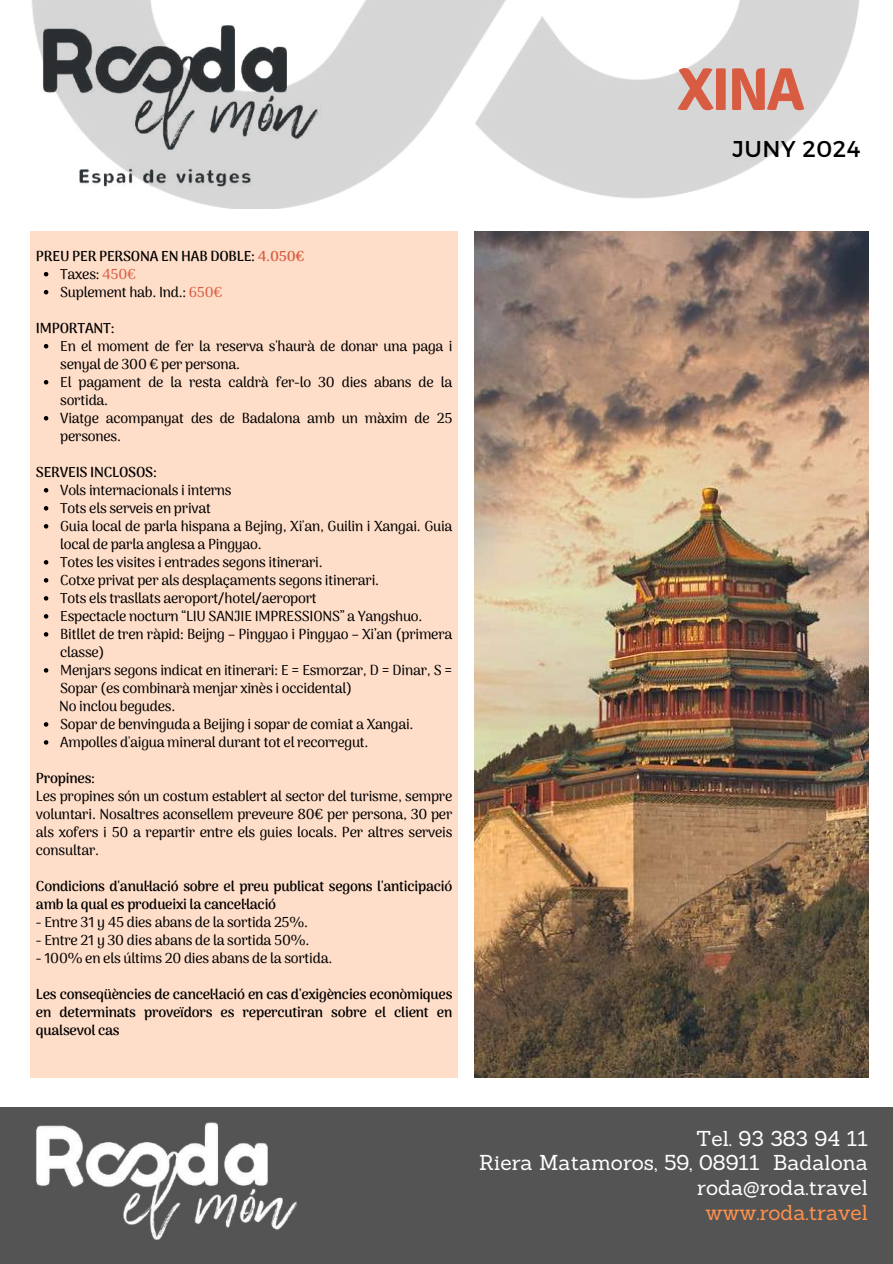
<style>
.page{position:relative;width:893px;height:1264px;background:#fff}
.page>*{position:absolute;margin:0;border:0;box-sizing:border-box;transform-origin:0 0}
.t1{font:700 60px "Signika";color:#d85c41}
.t2{font:22.8px "Montserrat";letter-spacing:.025em;color:#000}
.t3{font:21px/24.8px "Sanchez";color:#fff;text-align:right}
.t4{font:21px "Sanchez";color:#ff914d}
.t5{font:500 14.25px/18px "Arima Madurai";letter-spacing:-.015em;color:#000}
.t6{font:700 14.25px/18px "Arima Madurai";letter-spacing:-.015em;color:#000}
.s1{color:#d85c41}
.s2{font-weight:500}
.s3{font-weight:500;color:#d85c41}
</style>
<div class="page">
<img style="left:31px;top:0;width:829px;height:208px">
<div style="left:0;top:1107px;width:892px;height:156px;background:#545454"></div>
<img style="left:36px;top:1122px;width:262px;height:118px">
<div style="left:30px;top:231px;width:427px;height:846px;background:#ffdec9"></div>
<img style="left:31px;top:20px;width:303px;height:171px">
<img style="left:474px;top:231px;width:394px;height:846px">
<svg style="left:44px;top:272px;width:4px;height:4px"></svg>
<svg style="left:44px;top:290px;width:4px;height:4px"></svg>
<svg style="left:44px;top:344px;width:4px;height:4px"></svg>
<svg style="left:44px;top:380px;width:4px;height:4px"></svg>
<svg style="left:44px;top:416px;width:4px;height:4px"></svg>
<svg style="left:44px;top:488px;width:4px;height:4px"></svg>
<svg style="left:44px;top:506px;width:4px;height:4px"></svg>
<svg style="left:44px;top:524px;width:4px;height:4px"></svg>
<svg style="left:44px;top:560px;width:4px;height:4px"></svg>
<svg style="left:44px;top:578px;width:4px;height:4px"></svg>
<svg style="left:44px;top:596px;width:4px;height:4px"></svg>
<svg style="left:44px;top:614px;width:4px;height:4px"></svg>
<svg style="left:44px;top:632px;width:4px;height:4px"></svg>
<svg style="left:44px;top:668px;width:4px;height:4px"></svg>
<svg style="left:44px;top:722px;width:4px;height:4px"></svg>
<svg style="left:44px;top:740px;width:4px;height:4px"></svg>
<h1 class="t1" style="left:677px;top:53px;width:129px">XINA</h1>
<h2 class="t2" style="left:732px;top:134px;width:130px">JUNY 2024</h2>
<p class="t6" style="left:60px;top:247px;width:246px;text-indent:-24px">PREU PER PERSONA EN HAB DOBLE: <span class="s1">4.050€<br></span><span class="s2">Taxes:</span> <span class="s3">450€<br></span><span class="s2">Suplement hab. Ind.:</span> <span class="s3">650€</span></p>
<p class="t6" style="left:36px;top:319px;width:80px">IMPORTANT:</p>
<p class="t5" style="left:60px;top:337px;width:393px">En el moment de fer la reserva s'haurà de donar una paga i senyal de 300 € per persona.<br>El pagament de la resta caldrà fer-lo 30 dies abans de la sortida.<br>Viatge acompanyat des de Badalona amb un màxim de 25 persones.</p>
<p class="t6" style="left:36px;top:463px;width:122px">SERVEIS INCLOSOS:</p>
<p class="t5" style="left:59px;top:481px;width:395px">Vols internacionals i interns<br>Tots els serveis en privat<br>Guia local de parla hispana a Bejing, Xi'an, Guilin i Xangai. Guia local de parla anglesa a Pingyao.<br>Totes les visites i entrades segons itinerari.<br>Cotxe privat per als desplaçaments segons itinerari.<br>Tots els trasllats aeroport/hotel/aeroport<br>Espectacle nocturn “LIU SANJIE IMPRESSIONS” a Yangshuo.<br>Bitllet de tren ràpid: Beijng – Pingyao i Pingyao – Xi’an (primera classe)<br>Menjars segons indicat en itinerari: E = Esmorzar, D = Dinar, S = Sopar (es combinarà menjar xinès i occidental)<br>No inclou begudes.<br>Sopar de benvinguda a Beijing i sopar de comiat a Xangai.<br>Ampolles d'aigua mineral durant tot el recorregut.</p>
<p class="t6" style="left:36px;top:769px;width:61px">Propines:</p>
<p class="t5" style="left:36px;top:787px;width:418px;text-align:justify">Les propines són un costum establert al sector del turisme, sempre voluntari. Nosaltres aconsellem preveure 80€ per persona, 30 per als xofers i 50 a repartir entre els guies locals. Per altres serveis consultar.</p>
<p class="t6" style="left:36px;top:877px;width:418px">Condicions d'anul·lació sobre el preu publicat segons l'anticipació amb la qual es produeixi la cancel·lació</p>
<p class="t5" style="left:36px;top:913px;width:273px">- Entre 31 y 45 dies abans de la sortida 25%.</p>
<p class="t5" style="left:36px;top:931px;width:275px">- Entre 21 y 30 dies abans de la sortida 50%.</p>
<p class="t5" style="left:36px;top:949px;width:298px">- 100% en els últims 20 dies abans de la sortida.</p>
<p class="t6" style="left:36px;top:985px;width:418px;text-align:justify">Les conseqüències de cancel·lació en cas d'exigències econòmiques en determinats proveïdors es repercutiran sobre el client en qualsevol cas</p>
<h3 class="t3" style="left:479px;top:1125px;width:390px">Tel. 93 383 94 11<br>Riera Matamoros, 59, 08911 Badalona roda@roda.travel</h3>
<h3 class="t4" style="left:705px;top:1198px;width:164px">www.roda.travel</h3>
</div>
